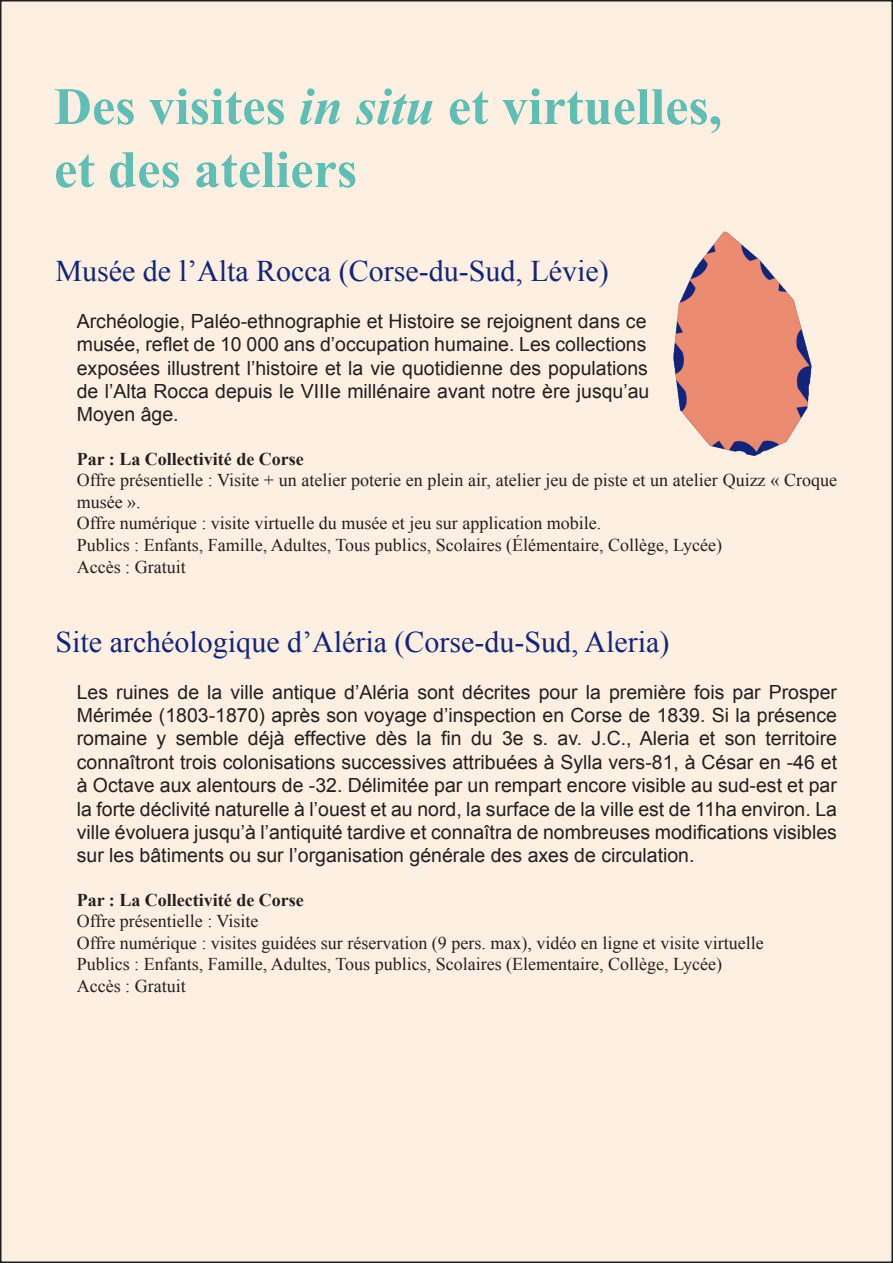
<style>
.page{position:relative;width:893px;height:1263px;background:#fff}
.page>*{position:absolute;margin:0;border:0;box-sizing:border-box;transform-origin:0 0}
.t1{font:700 52.5px "Times New Roman";color:#62bdb5}
.t2{font:30px "Times New Roman";color:#132578}
.t3{font:19.5px/23.4px "Arial";color:#231f20}
.t4{font:18px/21.6px "Times New Roman";color:#231f20}
.t5{font:700 18px "Times New Roman";color:#231f20}
.s1{font-style:italic}
</style>
<div class="page">
<div style="left:1px;top:1px;width:891px;height:1261px;background:#fdefe2"></div>
<img style="left:673px;top:231px;width:139px;height:226px">
<p class="t1" style="left:54px;top:70px;width:669px">Des visites <span class="s1">in situ</span> et virtuelles,</p>
<p class="t1" style="left:54px;top:133px;width:305px">et des ateliers</p>
<p class="t2" style="left:56px;top:251px;width:555px">Musée de l’Alta Rocca (Corse-du-Sud, Lévie)</p>
<p class="t3" style="left:77px;top:309px;width:574px">Archéologie, Paléo-ethnographie et Histoire se rejoignent dans ce musée, reflet de 10 000 ans d’occupation humaine. Les collections exposées illustrent l’histoire et la vie quotidienne des populations de l’Alta Rocca depuis le VIIIe millénaire avant notre ère jusqu’au Moyen âge.</p>
<p class="t5" style="left:77px;top:446px;width:229px">Par : La Collectivité de Corse</p>
<p class="t4" style="left:77px;top:469px;width:762px">Offre présentielle : Visite + un atelier poterie en plein air, atelier jeu de piste et un atelier Quizz « Croque musée ».</p>
<p class="t4" style="left:77px;top:512px;width:526px">Offre numérique : visite virtuelle du musée et jeu sur application mobile.</p>
<p class="t4" style="left:77px;top:534px;width:647px">Publics : Enfants, Famille, Adultes, Tous publics, Scolaires (Élémentaire, Collège, Lycée)</p>
<p class="t4" style="left:77px;top:555px;width:110px">Accès : Gratuit</p>
<p class="t2" style="left:56px;top:622px;width:615px">Site archéologique d’Aléria (Corse-du-Sud, Aleria)</p>
<p class="t3" style="left:77px;top:680px;width:762px;text-align:justify">Les ruines de la ville antique d’Aléria sont décrites pour la première fois par Prosper Mérimée (1803-1870) après son voyage d’inspection en Corse de 1839. Si la présence romaine y semble déjà effective dès la fin du 3e s. av. J.C., Aleria et son territoire connaîtront trois colonisations successives attribuées à Sylla vers-81, à César en -46 et à Octave aux alentours de -32. Délimitée par un rempart encore visible au sud-est et par la forte déclivité naturelle à l’ouest et au nord, la surface de la ville est de 11ha environ. La ville évoluera jusqu’à l’antiquité tardive et connaîtra de nombreuses modifications visibles sur les bâtiments ou sur l’organisation générale des axes de circulation.</p>
<p class="t5" style="left:77px;top:887px;width:229px">Par : La Collectivité de Corse</p>
<p class="t4" style="left:77px;top:910px;width:183px">Offre présentielle : Visite</p>
<p class="t4" style="left:77px;top:932px;width:689px">Offre numérique : visites guidées sur réservation (9 pers. max), vidéo en ligne et visite virtuelle</p>
<p class="t4" style="left:77px;top:953px;width:647px">Publics : Enfants, Famille, Adultes, Tous publics, Scolaires (Elementaire, Collège, Lycée)</p>
<p class="t4" style="left:77px;top:975px;width:110px">Accès : Gratuit</p>
</div>
